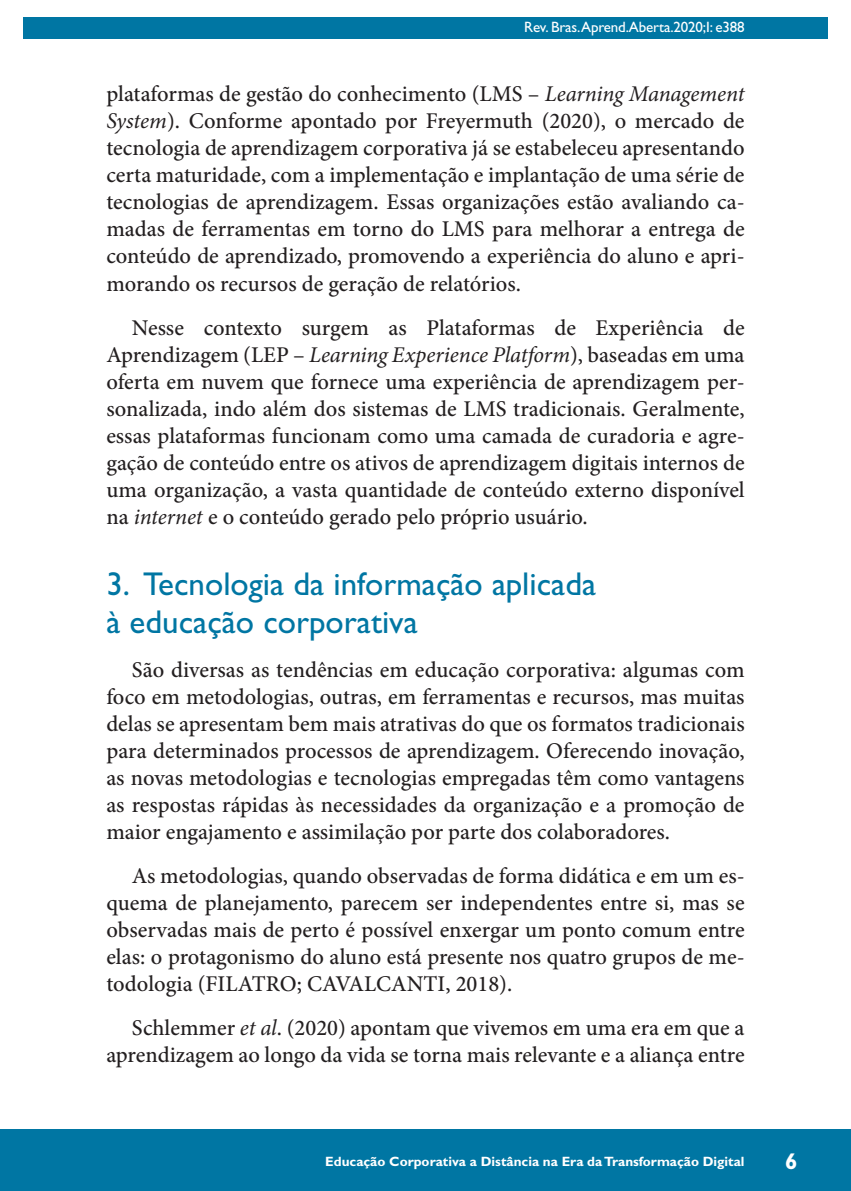
<style>
.page{position:relative;width:851px;height:1191px;background:#fff}
.page>*{position:absolute;margin:0;border:0;box-sizing:border-box;transform-origin:0 0}
.t1{font:33px/37.5px "Gill Sans Std";color:#0076a3}
.Texto_corrido{font:500 22.5px/27px "Minion Pro";color:#231f20;text-align:justify}
.t2{font:700 22.5px "Gill Sans Std";color:#fff}
.t3{font:15px "Gill Sans Std";letter-spacing:-.01em;color:#fff}
.t4{font:700 13.5px "Gill Sans Std";color:#fff}
.s1{font-weight:400;font-style:italic}
</style>
<div class="page">
<hr style="left:104px;top:0;width:1px;height:467px;background:#0076a3">
<div style="left:23px;top:17px;width:804px;height:21px;background:#0076a3"></div>
<div style="left:0;top:1129px;width:850px;height:62px;background:#0076a3"></div>
<p class="t3" style="left:524px;top:18px;width:222px">Rev. Bras.Aprend.Aberta.2020;I: e388</p>
<p class="Texto_corrido" style="left:106px;top:81px;width:639px">plataformas de gestão do conhecimento (LMS – <span class="s1">Learning Management System</span>). Conforme apontado por Freyermuth (2020), o mercado de tecnologia de aprendizagem corporativa já se estabeleceu apresentando certa maturidade, com a implementação e implantação de uma série de tecnologias de aprendizagem. Essas organizações estão avaliando ca&shy;madas de ferramentas em torno do LMS para melhorar a entrega de conteúdo de aprendizado, promovendo a experiência do aluno e apri&shy;morando os recursos de geração de relatórios.</p>
<p class="Texto_corrido" style="left:106px;top:314px;width:639px;text-indent:26px">Nesse contexto surgem as Plataformas de Experiência de Aprendizagem (LEP – <span class="s1">Learning Experience Platform</span>), baseadas em uma oferta em nuvem que fornece uma experiência de aprendizagem per&shy;sonalizada, indo além dos sistemas de LMS tradicionais. Geralmente, essas plataformas funcionam como uma camada de curadoria e agre&shy;gação de conteúdo entre os ativos de aprendizagem digitais internos de uma organização, a vasta quantidade de conteúdo externo disponível na <span class="s1">internet</span> e o conteúdo gerado pelo próprio usuário.</p>
<p class="t1" style="left:106px;top:565px;width:491px">3. Tecnologia da informação aplicada à educação corporativa</p>
<p class="Texto_corrido" style="left:106px;top:656px;width:639px;text-indent:26px">São diversas as tendências em educação corporativa: algumas com foco em metodologias, outras, em ferramentas e recursos, mas muitas delas se apresentam bem mais atrativas do que os formatos tradicionais para determinados processos de aprendizagem. Oferecendo inovação, as novas metodologias e tecnologias empregadas têm como vantagens as respostas rápidas às necessidades da organização e a promoção de maior engajamento e assimilação por parte dos colaboradores.</p>
<p class="Texto_corrido" style="left:106px;top:862px;width:639px;text-indent:26px">As metodologias, quando observadas de forma didática e em um es&shy;quema de planejamento, parecem ser independentes entre si, mas se observadas mais de perto é possível enxergar um ponto comum entre elas: o protagonismo do aluno está presente nos quatro grupos de me&shy;todologia (FILATRO; CAVALCANTI, 2018).</p>
<p class="Texto_corrido" style="left:106px;top:1014px;width:639px;text-align:right">Schlemmer <span class="s1">et al</span>. (2020) apontam que vivemos em uma era em que a aprendizagem ao longo da vida se torna mais relevante e a aliança entre</p>
<p class="t4" style="left:325px;top:1153px;width:421px">Educação Corporativa a Distância na Era da Transformação Digital</p>
<p class="t2" style="left:785px;top:1148px;width:14px">6</p>
</div>
